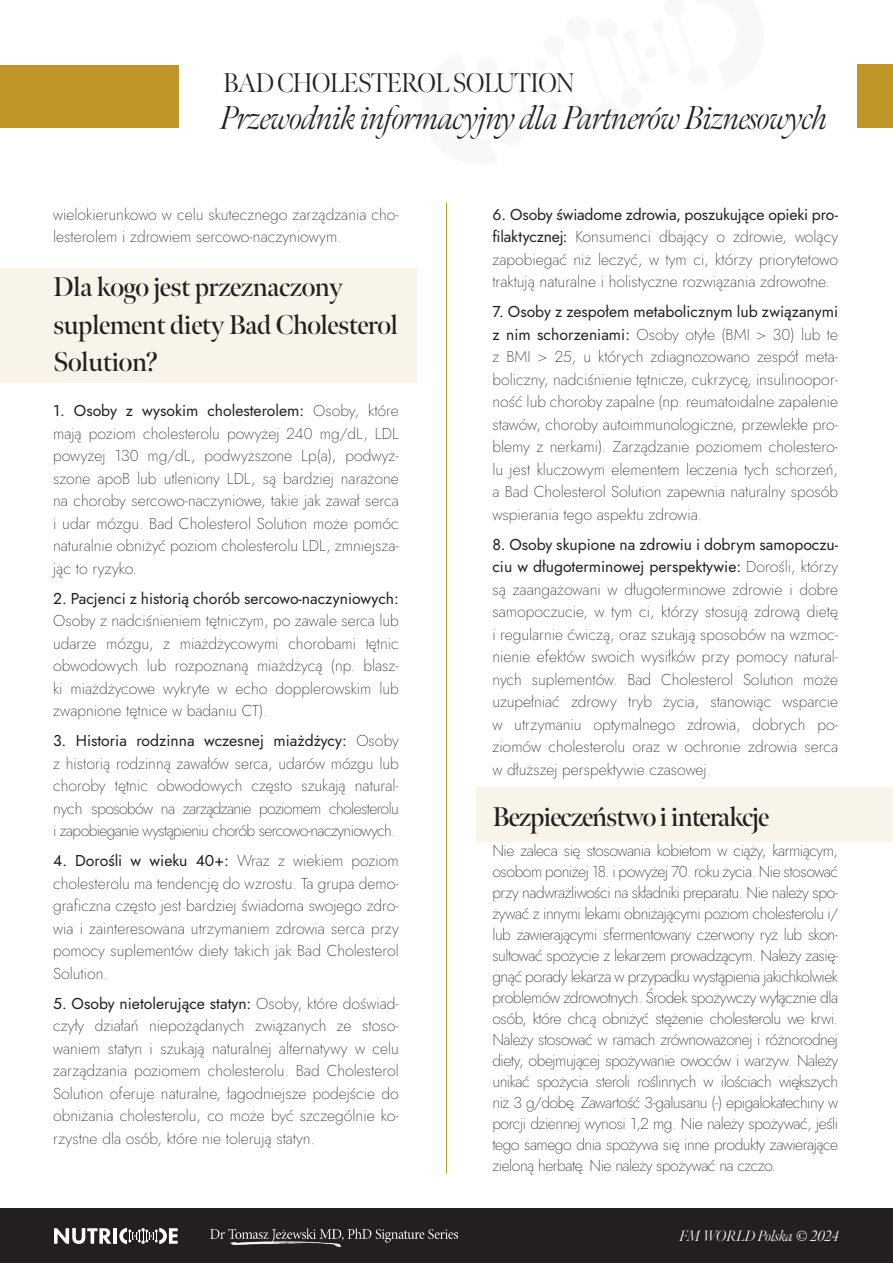
<style>
.page{position:relative;width:893px;height:1263px;background:#fff}
.page>*{position:absolute;margin:0;border:0;box-sizing:border-box;transform-origin:0 0}
.t1{font:italic 300 33px "Meno Banner";letter-spacing:-.02em;color:#231f20}
.t2{font:600 27px/37.5px "Meno Banner";letter-spacing:-.02em;color:#231f20}
.t3{font:600 27px "Meno Banner";letter-spacing:-.04em;color:#231f20}
.t4{font:300 27px "Meno Banner";letter-spacing:-.04em;color:#231f20}
.t5{font:200 15.75px/22.5px "Jost";color:#231f20;text-align:justify}
.t6{font:italic 300 15px "Meno Banner";color:#fff}
.s1{font-weight:400}
</style>
<div class="page">
<div style="left:0;top:268px;width:417px;height:115px;background:#f8f4e9"></div>
<div style="left:476px;top:788px;width:417px;height:54px;background:#f8f4e9"></div>
<div style="left:857px;top:65px;width:36px;height:62px;background:#c09628"></div>
<hr style="left:446px;top:203px;width:1px;height:971px;background:#c09628">
<div style="left:0;top:1209px;width:893px;height:54px;background:#231f20"></div>
<img style="left:211px;top:1229px;width:246px;height:17px">
<svg style="left:54px;top:1228px;width:58px;height:16px"></svg>
<hr style="left:113px;top:1228px;width:4px;height:16px;background:#fff">
<svg style="left:119px;top:1228px;width:59px;height:16px"></svg>
<div style="left:0;top:65px;width:179px;height:62px;background:#c09628"></div>
<p class="t4" style="left:223px;top:66px;width:353px">BAD CHOLESTEROL SOLUTION</p>
<p class="t1" style="left:221px;top:98px;width:609px">Przewodnik informacyjny dla Partnerów Biznesowych</p>
<p class="t5" style="left:53px;top:203px;width:347px">wielokierunkowo w celu skutecznego zarządzania cho&shy;lesterolem i zdrowiem sercowo-naczyniowym.</p>
<p class="t2" style="left:53px;top:268px;width:347px">Dla kogo jest przeznaczony suplement diety Bad Cholesterol<br>Solution?</p>
<p class="t5" style="left:53px;top:399px;width:347px"><span class="s1">1. Osoby z wysokim cholesterolem:</span> Osoby, które mają poziom cholesterolu powyżej 240 mg/dL, LDL powyżej 130 mg/dL, podwyższone Lp(a), podwyż&shy;szone apoB lub utleniony LDL, są bardziej narażone na choroby sercowo-naczyniowe, takie jak zawał serca i udar mózgu. Bad Cholesterol Solution może pomóc naturalnie obniżyć poziom cholesterolu LDL, zmniejsza&shy;jąc to ryzyko.</p>
<p class="t5" style="left:53px;top:587px;width:347px"><span class="s1">2. Pacjenci z historią chorób sercowo-naczyniowych:<br></span>Osoby z nadciśnieniem tętniczym, po zawale serca lub udarze mózgu, z miażdżycowymi chorobami tętnic obwodowych lub rozpoznaną miażdżycą (np. blasz&shy;ki miażdżycowe wykryte w echo dopplerowskim lub zwapnione tętnice w badaniu CT).</p>
<p class="t5" style="left:53px;top:729px;width:347px"><span class="s1">3. Historia rodzinna wczesnej miażdżycy:</span> Osoby z historią rodzinną zawałów serca, udarów mózgu lub choroby tętnic obwodowych często szukają natural&shy;nych sposobów na zarządzanie poziomem cholesterolu i zapobieganie wystąpieniu chorób sercowo-naczyniowych.</p>
<p class="t5" style="left:53px;top:849px;width:347px"><span class="s1">4. Dorośli w wieku 40+:</span> Wraz z wiekiem poziom cholesterolu ma tendencję do wzrostu. Ta grupa demo&shy;graficzna często jest bardziej świadoma swojego zdro&shy;wia i zainteresowana utrzymaniem zdrowia serca przy pomocy suplementów diety takich jak Bad Cholesterol Solution.</p>
<p class="t5" style="left:53px;top:992px;width:347px"><span class="s1">5. Osoby nietolerujące statyn:</span> Osoby, które doświad&shy;czyły działań niepożądanych związanych ze stoso&shy;waniem statyn i szukają naturalnej alternatywy w celu zarządzania poziomem cholesterolu. Bad Cholesterol Solution oferuje naturalne, łagodniejsze podejście do obniżania cholesterolu, co może być szczególnie ko&shy;rzystne dla osób, które nie tolerują statyn.</p>
<p class="t5" style="left:492px;top:203px;width:347px"><span class="s1">6. Osoby świadome zdrowia, poszukujące opieki pro&shy;filaktycznej:</span> Konsumenci dbający o zdrowie, wolący zapobiegać niż leczyć, w tym ci, którzy priorytetowo traktują naturalne i holistyczne rozwiązania zdrowotne.</p>
<p class="t5" style="left:492px;top:300px;width:347px"><span class="s1">7. Osoby z zespołem metabolicznym lub związanymi z nim schorzeniami:</span> Osoby otyłe (BMI &gt; 30) lub te z BMI &gt; 25, u których zdiagnozowano zespół meta&shy;boliczny, nadciśnienie tętnicze, cukrzycę, insulinoopor&shy;ność lub choroby zapalne (np. reumatoidalne zapalenie stawów, choroby autoimmunologiczne, przewlekłe pro&shy;blemy z nerkami). Zarządzanie poziomem cholestero&shy;lu jest kluczowym elementem leczenia tych schorzeń, a Bad Cholesterol Solution zapewnia naturalny sposób wspierania tego aspektu zdrowia.</p>
<p class="t5" style="left:492px;top:533px;width:347px"><span class="s1">8. Osoby skupione na zdrowiu i dobrym samopoczu&shy;ciu w długoterminowej perspektywie:</span> Dorośli, którzy są zaangażowani w długoterminowe zdrowie i dobre samopoczucie, w tym ci, którzy stosują zdrową dietę i regularnie ćwiczą, oraz szukają sposobów na wzmoc&shy;nienie efektów swoich wysiłków przy pomocy natural&shy;nych suplementów. Bad Cholesterol Solution może uzupełniać zdrowy tryb życia, stanowiąc wsparcie w utrzymaniu optymalnego zdrowia, dobrych po&shy;ziomów cholesterolu oraz w ochronie zdrowia serca w dłuższej perspektywie czasowej.</p>
<p class="t3" style="left:492px;top:800px;width:278px">Bezpieczeństwo i interakcje</p>
<p class="t5" style="left:492px;top:840px;width:347px;line-height:21px">Nie zaleca się stosowania kobietom w ciąży, karmiącym, osobom poniżej 18. i powyżej 70. roku życia. Nie stosować przy nadwrażliwości na składniki preparatu. Nie należy spo&shy;żywać z innymi lekami obniżającymi poziom cholesterolu i/ lub zawierającymi sfermentowany czerwony ryż lub skon&shy;sultować spożycie z lekarzem prowadzącym. Należy zasię&shy;gnąć porady lekarza w przypadku wystąpienia jakichkolwiek problemów zdrowotnych. Środek spożywczy wyłącznie dla osób, które chcą obniżyć stężenie cholesterolu we krwi.<br>Należy stosować w ramach zrównoważonej i różnorodnej diety, obejmującej spożywanie owoców i warzyw. Należy unikać spożycia steroli roślinnych w ilościach większych niż 3 g/dobę. Zawartość 3-galusanu (-) epigalokatechiny w porcji dziennej wynosi 1,2 mg. Nie należy spożywać, jeśli tego samego dnia spożywa się inne produkty zawierające zieloną herbatę. Nie należy spożywać na czczo.</p>
<p class="t6" style="left:680px;top:1227px;width:161px">FM WORLD Polska © 2024</p>
</div>
